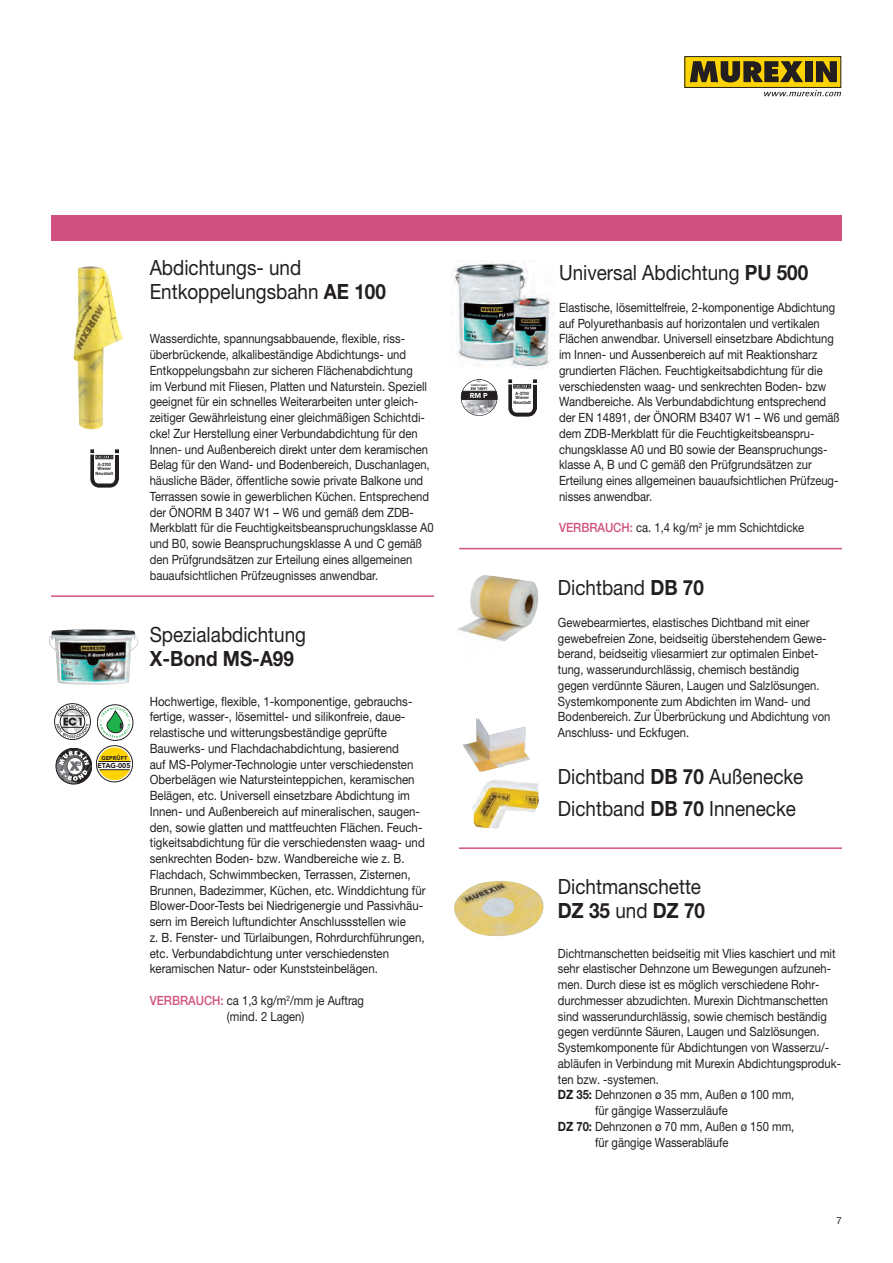
<style>
.page{position:relative;width:893px;height:1263px;background:#fff}
.page>*{position:absolute;margin:0;border:0;box-sizing:border-box;transform-origin:0 0}
.t1{font:21px/24px "Helvetica Neue LTW1 G";color:#231f20;scale:.9 1}
.t2{font:700 21px "Helvetica Neue LTW1 G";color:#231f20;scale:.9 1}
.t3{font:12.75px/15.8px "Helvetica Neue LTW1 G";color:#231f20;scale:.88 1}
.t4{font:12.75px/15.8px "Helvetica Neue LTW1 G";color:#231f20;scale:.9 1}
.t5{font:9.75px "Helvetica Neue LT Std";color:#231f20}
.t6{font:900 7.2px "Avenir";color:#fff}
.t7{font:900 7.05px "Avenir LT";color:#231f20}
.t8{font:900 5.7px "Avenir LT";color:#231f20}
.t9{font:700 4.5px/4.5px "Helvetica Neue LTW1 G";color:#231f20;text-align:center;scale:.9 1}
.t10{font:900 3.9px "Avenir";color:#231f20;scale:.9 1}
.t11{font:900 2.25px "Avenir";color:#231f20;scale:.9 1}
.t12{font:900 1.65px "Avenir";color:#231f20;scale:.9 1}
.s1{font-weight:700}
.s2{font-weight:500;color:#d15281}
</style>
<div class="page">
<div style="left:51px;top:215px;width:791px;height:26px;background:#d15281"></div>
<div style="left:685px;top:57px;width:156px;height:30px;background:#fed304"></div>
<div style="left:684px;top:56px;width:157px;height:32px;border:1px solid #231f20"></div>
<svg style="left:690px;top:61px;width:113px;height:21px"></svg>
<div style="left:805px;top:61px;width:7px;height:21px;background:#231f20"></div>
<svg style="left:816px;top:61px;width:21px;height:21px"></svg>
<svg style="left:764px;top:90px;width:77px;height:6px"></svg>
<img style="left:51px;top:237px;width:108px;height:193px">
<img style="left:90px;top:450px;width:29px;height:37px">
<div style="left:96px;top:455px;width:17px;height:4px;border:1px solid #231f20"></div>
<svg style="left:96px;top:456px;width:16px;height:2px"></svg>
<img style="left:454px;top:260px;width:100px;height:108px">
<svg style="left:460px;top:379px;width:38px;height:37px"></svg>
<img style="left:508px;top:379px;width:29px;height:37px">
<div style="left:514px;top:385px;width:17px;height:3px;border:1px solid #231f20"></div>
<svg style="left:514px;top:385px;width:16px;height:2px"></svg>
<img style="left:470px;top:575px;width:14px;height:45px">
<img style="left:49px;top:629px;width:89px;height:56px">
<svg style="left:54px;top:703px;width:79px;height:81px"></svg>
<div style="left:98px;top:762px;width:33px;height:8px;background:#fff"></div>
<hr style="left:98px;top:761px;width:33px;height:1px;background:#231f20">
<hr style="left:99px;top:769px;width:31px;height:1px;background:#231f20">
<img style="left:468px;top:881px;width:33px;height:8px">
<hr style="left:51px;top:595px;width:383px;height:2px;background:#d15281">
<hr style="left:459px;top:548px;width:383px;height:1px;background:#d15281">
<hr style="left:459px;top:847px;width:383px;height:2px;background:#d15281">
<img style="left:463px;top:718px;width:67px;height:53px">
<img style="left:472px;top:780px;width:67px;height:49px">
<p class="t9" style="left:96px;top:462px;width:21px">A-2700<br>Wiener<br>Neustadt</p>
<p class="t8" style="left:101px;top:754px;width:27px">GEPRÜFT</p>
<p class="t7" style="left:98px;top:761px;width:35px">ETAG-005</p>
<h1 class="t1" style="left:150px;top:255px;width:264px">Abdichtungs- und<br>Entkoppelungsbahn <span class="s1">AE 100</span></h1>
<p class="t3" style="left:150px;top:331px;width:324px">Wasserdichte, spannungsabbauende, flexible, riss&shy;überbrückende, alkalibeständige Abdichtungs- und Entkoppelungsbahn zur sicheren Flächenabdichtung<br>im Verbund mit Fliesen, Platten und Naturstein. Speziell geeignet für ein schnelles Weiterarbeiten unter gleich&shy;zeitiger Gewährleistung einer gleichmäßigen Schichtdi&shy;cke! Zur Herstellung einer Verbundabdichtung für den Innen- und Außenbereich direkt unter dem keramischen Belag für den Wand- und Bodenbereich, Duschanlagen, häusliche Bäder, öffentliche sowie private Balkone und Terrassen sowie in gewerblichen Küchen. Entsprechend der ÖNORM B 3407 W1 – W6 und gemäß dem ZDB-Merkblatt für die Feuchtigkeitsbeanspruchungsklasse A0 und B0, sowie Beanspruchungsklasse A und C gemäß den Prüfgrundsätzen zur Erteilung eines allgemeinen bauaufsichtlichen Prüfzeugnisses anwendbar.</p>
<h1 class="t1" style="left:150px;top:622px;width:175px">Spezialabdichtung</h1>
<h1 class="t2" style="left:150px;top:645px;width:162px">X-Bond MS-A99</h1>
<p class="t4" style="left:150px;top:693px;width:308px">Hochwertige, flexible, 1-komponentige, gebrauchs&shy;fertige, wasser-, lösemittel- und silikonfreie, daue&shy;relastische und witterungsbeständige geprüfte Bauwerks- und Flachdachabdichtung, basierend<br>auf MS-Polymer-Technologie unter verschiedensten Oberbelägen wie Natursteinteppichen, keramischen Belägen, etc. Universell einsetzbare Abdichtung im Innen- und Außenbereich auf mineralischen, saugen&shy;den, sowie glatten und mattfeuchten Flächen. Feuch&shy;tigkeitsabdichtung für die verschiedensten waag- und senkrechten Boden- bzw. Wandbereiche wie z. B.<br>Flachdach, Schwimmbecken, Terrassen, Zisternen, Brunnen, Badezimmer, Küchen, etc. Winddichtung für Blower-Door-Tests bei Niedrigenergie und Passivhäu&shy;sern im Bereich luftundichter Anschlussstellen wie<br>z. B. Fenster- und Türlaibungen, Rohrdurchführungen, etc. Verbundabdichtung unter verschiedensten keramischen Natur- oder Kunststeinbelägen.</p>
<p class="t3" style="left:227px;top:992px;width:157px;text-indent:-77px"><span class="s2">VERBRAUCH:</span> ca 1,3 kg/m<sup>2</sup>/mm je Auftrag (mind. 2 Lagen)</p>
<p class="t12" style="left:477px;top:380px;width:6px">2012</p>
<p class="t11" style="left:471px;top:383px;width:19px">GEPRÜFT NACH</p>
<p class="t10" style="left:471px;top:385px;width:20px">EN 14891</p>
<p class="t6" style="left:470px;top:389px;width:20px">RM P</p>
<p class="t9" style="left:513px;top:391px;width:21px">A-2700<br>Wiener<br>Neustadt</p>
<h1 class="t1" style="left:559px;top:261px;width:278px">Universal Abdichtung <span class="s1">PU 500</span></h1>
<p class="t3" style="left:559px;top:299px;width:321px">Elastische, lösemittelfreie, 2-komponentige Abdichtung auf Polyurethanbasis auf horizontalen und vertikalen Flächen anwendbar. Universell einsetzbare Abdichtung im Innen- und Aussenbereich auf mit Reaktionsharz grundierten Flächen. Feuchtigkeitsabdichtung für die verschiedensten waag- und senkrechten Boden- bzw Wandbereiche. Als Verbundabdichtung entsprechend der EN 14891, der ÖNORM B3407 W1 – W6 und gemäß dem ZDB-Merkblatt für die Feuchtigkeitsbeanspru&shy;chungsklasse A0 und B0 sowie der Beanspruchungs&shy;klasse A, B und C gemäß den Prüfgrundsätzen zur Erteilung eines allgemeinen bauaufsichtlichen Prüfzeug&shy;nisses anwendbar.</p>
<p class="t3" style="left:559px;top:520px;width:280px"><span class="s2">VERBRAUCH:</span> ca. 1,4 kg/m<sup>2</sup> je mm Schichtdicke</p>
<h1 class="t1" style="left:558px;top:576px;width:164px">Dichtband <span class="s1">DB 70</span></h1>
<p class="t3" style="left:558px;top:614px;width:311px">Gewebearmiertes, elastisches Dichtband mit einer gewebefreien Zone, beidseitig überstehendem Gewe&shy;berand, beidseitig vliesarmiert zur optimalen Einbet&shy;tung, wasserundurchlässig, chemisch beständig gegen verdünnte Säuren, Laugen und Salzlösungen.<br>Systemkomponente zum Abdichten im Wand- und Bodenbereich. Zur Überbrückung und Abdichtung von Anschluss- und Eckfugen.</p>
<h1 class="t1" style="left:558px;top:761px;width:274px;line-height:31.5px">Dichtband <span class="s1">DB 70</span> Außenecke<br>Dichtband <span class="s1">DB 70</span> Innenecke</h1>
<h1 class="t1" style="left:558px;top:874px;width:165px">Dichtmanschette<br><span class="s1">DZ 35</span> und <span class="s1">DZ 70</span></h1>
<p class="t3" style="left:558px;top:945px;width:317px">Dichtmanschetten beidseitig mit Vlies kaschiert und mit</p>
<p class="t3" style="left:558px;top:961px;width:312px">sehr elastischer Dehnzone um Bewegungen aufzuneh-</p>
<p class="t3" style="left:558px;top:977px;width:299px">men. Durch diese ist es möglich verschiedene Rohr-</p>
<p class="t3" style="left:558px;top:992px;width:308px">durchmesser abzudichten. Murexin Dichtmanschetten</p>
<p class="t3" style="left:558px;top:1008px;width:307px">sind wasserundurchlässig, sowie chemisch beständig</p>
<p class="t3" style="left:558px;top:1024px;width:299px">gegen verdünnte Säuren, Laugen und Salzlösungen.</p>
<p class="t3" style="left:558px;top:1040px;width:310px">Systemkomponente für Abdichtungen von Wasserzu/-</p>
<p class="t3" style="left:558px;top:1055px;width:323px">abläufen in Verbindung mit Murexin Abdichtungsproduk-</p>
<p class="t3" style="left:558px;top:1071px;width:116px">ten bzw. -systemen.</p>
<p class="t3" style="left:558px;top:1087px;width:270px"><span class="s1">DZ 35:</span> Dehnzonen ø 35 mm, Außen ø 100 mm,</p>
<p class="t3" style="left:595px;top:1103px;width:152px">für gängige Wasserzuläufe</p>
<p class="t3" style="left:558px;top:1118px;width:270px"><span class="s1">DZ 70:</span> Dehnzonen ø 70 mm, Außen ø 150 mm,</p>
<p class="t3" style="left:595px;top:1134px;width:153px">für gängige Wasserabläufe</p>
<p class="t5" style="left:836px;top:1214px;width:7px">7</p>
</div>
